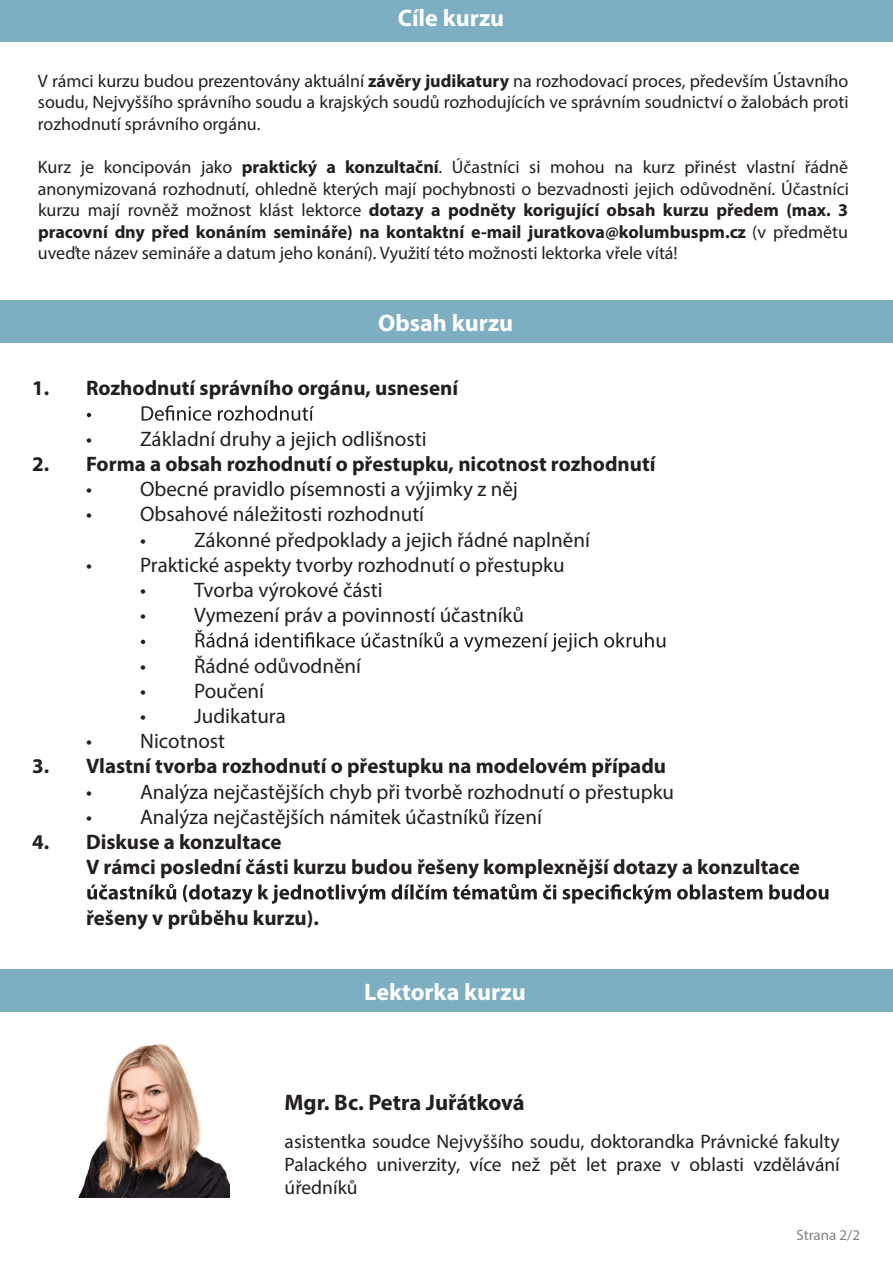
<style>
.page{position:relative;width:893px;height:1263px;background:#fff}
.page>*{position:absolute;margin:0;border:0;box-sizing:border-box;transform-origin:0 0}
.t1{font:700 24px "Myriad Pro";color:#fff}
.t2{font:700 22.5px "Myriad Pro";color:#231f20}
.t3{font:21px "Myriad Pro";color:#231f20}
.t4{font:700 21px/25.2px "Myriad Pro";color:#231f20}
.t5{font:19.5px/23.4px "Myriad Pro";color:#231f20;text-align:justify}
.t6{font:18px/21.6px "Myriad Pro";color:#231f20;text-align:justify}
.t7{font:15px "Myriad Pro";color:#808285}
.s1{font-weight:700}
</style>
<div class="page">
<div style="left:0;top:301px;width:893px;height:42px;background:#7eaec2"></div>
<div style="left:0;top:969px;width:893px;height:42px;background:#7eaec2"></div>
<svg style="left:87px;top:405px;width:227px;height:16px"></svg>
<svg style="left:141px;top:630px;width:524px;height:22px"></svg>
<svg style="left:87px;top:884px;width:741px;height:20px"></svg>
<div style="left:0;top:0;width:893px;height:41px;background:#7eaec2"></div>
<img style="left:78px;top:1044px;width:152px;height:153px">
<h1 class="t1" style="left:398px;top:3px;width:108px">Cíle kurzu</h1>
<p class="t6" style="left:38px;top:69px;width:812px">V rámci kurzu budou prezentovány aktuální <span class="s1">závěry judikatury</span> na rozhodovací proces, především Ústavního soudu, Nejvyššího správního soudu a krajských soudů rozhodujících ve správním soudnictví o žalobách proti rozhodnutí správního orgánu.</p>
<p class="t6" style="left:38px;top:156px;width:812px">Kurz je koncipován jako <span class="s1">praktický a konzultační</span>. Účastníci si mohou na kurz přinést vlastní řádně anonymizovaná rozhodnutí, ohledně kterých mají pochybnosti o bezvadnosti jejich odůvodnění. Účastníci kurzu mají rovněž možnost klást lektorce <span class="s1">dotazy a podněty korigující obsah kurzu předem (max. 3 pracovní dny před konáním semináře) na kontaktní e-mail juratkova@kolumbuspm.cz</span> (v předmětu uveďte název semináře a datum jeho konání). Využití této možnosti lektorka vřele vítá!</p>
<h1 class="t1" style="left:378px;top:307px;width:137px">Obsah kurzu</h1>
<p class="t4" style="left:32px;top:375px;width:428px">1. Rozhodnutí správního orgánu, usnesení</p>
<p class="t3" style="left:86px;top:426px;width:342px">• Základní druhy a jejich odlišnosti</p>
<p class="t4" style="left:32px;top:451px;width:625px">2. Forma a obsah rozhodnutí o přestupku, nicotnost rozhodnutí</p>
<p class="t3" style="left:86px;top:476px;width:434px">• Obecné pravidlo písemnosti a výjimky z něj</p>
<p class="t3" style="left:86px;top:501px;width:340px">• Obsahové náležitosti rozhodnutí</p>
<p class="t3" style="left:140px;top:526px;width:451px">• Zákonné předpoklady a jejich řádné naplnění</p>
<p class="t3" style="left:86px;top:552px;width:480px">• Praktické aspekty tvorby rozhodnutí o přestupku</p>
<p class="t3" style="left:140px;top:577px;width:244px">• Tvorba výrokové části</p>
<p class="t3" style="left:140px;top:602px;width:386px">• Vymezení práv a povinností účastníků</p>
<p class="t3" style="left:140px;top:652px;width:223px">• Řádné odůvodnění</p>
<p class="t3" style="left:140px;top:678px;width:126px">• Poučení</p>
<p class="t3" style="left:140px;top:703px;width:147px">• Judikatura</p>
<p class="t3" style="left:86px;top:728px;width:141px">• Nicotnost</p>
<p class="t4" style="left:32px;top:753px;width:636px">3. Vlastní tvorba rozhodnutí o přestupku na modelovém případu</p>
<p class="t3" style="left:86px;top:778px;width:590px">• Analýza nejčastějších chyb při tvorbě rozhodnutí o přestupku</p>
<p class="t3" style="left:86px;top:804px;width:457px">• Analýza nejčastějších námitek účastníků řízení</p>
<p class="t4" style="left:86px;top:829px;width:715px;text-indent:-54px">4. Diskuse a konzultace<br>V rámci poslední části kurzu budou řešeny komplexnější dotazy a konzultace</p>
<p class="t4" style="left:86px;top:904px;width:234px">řešeny v průběhu kurzu).</p>
<h1 class="t1" style="left:364px;top:977px;width:163px">Lektorka kurzu</h1>
<p class="t2" style="left:285px;top:1088px;width:242px">Mgr. Bc. Petra Juřátková</p>
<p class="t5" style="left:285px;top:1129px;width:557px">asistentka soudce Nejvyššího soudu, doktorandka Právnické fakulty Palackého univerzity, více než pět let praxe v oblasti vzdělávání úředníků</p>
<p class="t7" style="left:796px;top:1225px;width:65px">Strana 2/2</p>
</div>
